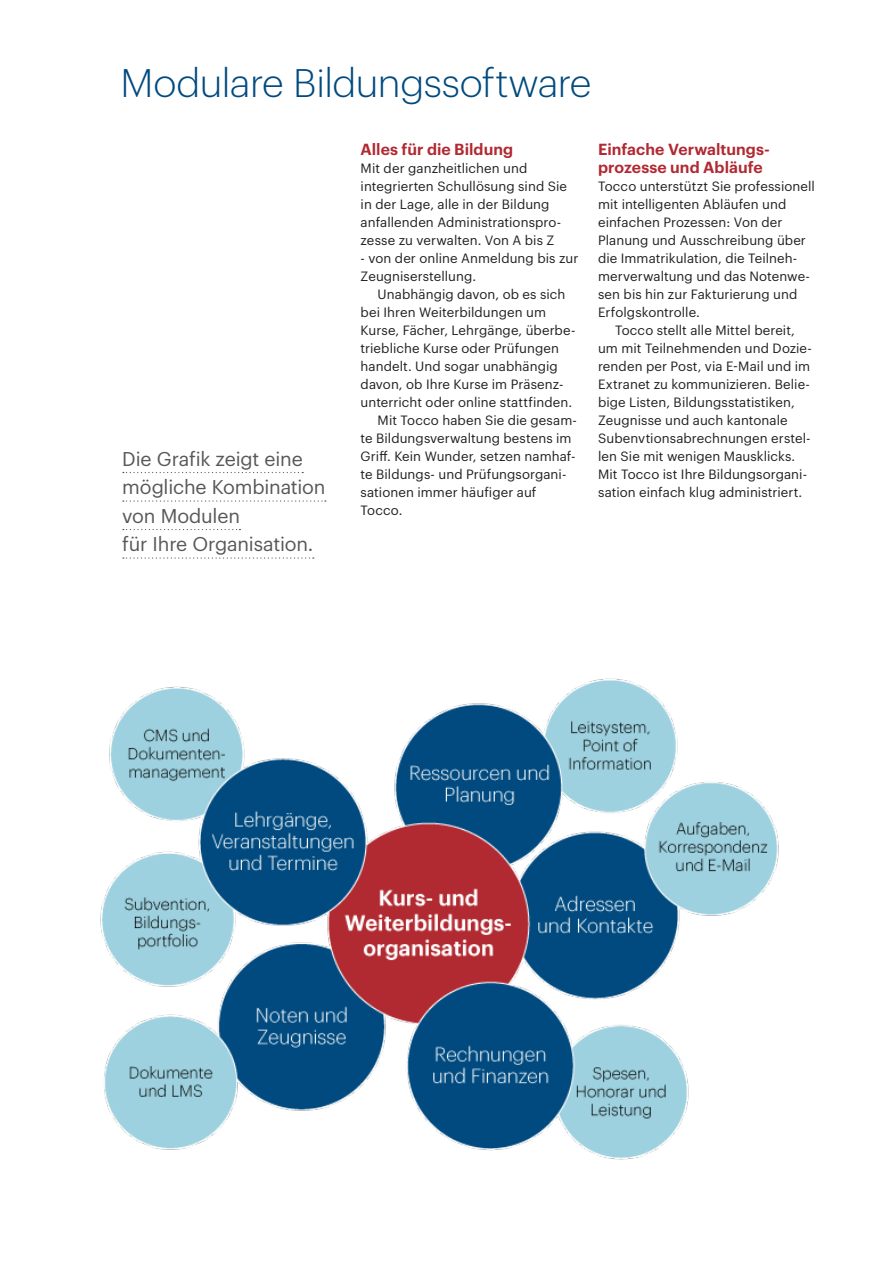
<style>
.page{position:relative;width:893px;height:1263px;background:#fff}
.page>*{position:absolute;margin:0;border:0;box-sizing:border-box;transform-origin:0 0}
.Titel_blau{font:300 39px "Graphik";letter-spacing:-.015em;color:#004a7f}
.Lead{font:19.5px "Graphik";letter-spacing:-.01em;color:#57585a}
.Untertitel_gt_rot{font:600 15.75px/18px "Graphik";letter-spacing:.005em;color:#b12932}
.Grundtext_Einzug{font:13.2px/18px "Graphik";letter-spacing:.005em;color:#231f20}
.Untertitel_gt_rot-2{font:13.2px/18px "Graphik";letter-spacing:.005em;color:#231f20}
</style>
<div class="page">
<img style="left:100px;top:678px;width:679px;height:482px">
<svg style="left:123px;top:472px;width:180px;height:1px"></svg>
<svg style="left:123px;top:500px;width:203px;height:2px"></svg>
<svg style="left:123px;top:529px;width:117px;height:1px"></svg>
<svg style="left:123px;top:557px;width:191px;height:2px"></svg>
<p class="Titel_blau" style="left:121px;top:54px;width:472px">Modulare Bildungssoftware</p>
<p class="Lead" style="left:122px;top:444px;width:182px">Die Grafik zeigt eine</p>
<p class="Lead" style="left:122px;top:473px;width:205px">mögliche Kombination</p>
<p class="Lead" style="left:122px;top:501px;width:119px">von Modulen</p>
<p class="Lead" style="left:122px;top:530px;width:193px">für Ihre Organisation.</p>
<p class="Untertitel_gt_rot" style="left:361px;top:139px;width:154px">Alles für die Bildung</p>
<p class="Untertitel_gt_rot-2" style="left:361px;top:159px;width:208px">Mit der ganzheitlichen und integrierten Schullösung sind Sie in der Lage, alle in der Bildung anfallenden Administrationspro&shy;zesse zu verwalten. Von A bis Z</p>
<p class="Untertitel_gt_rot-2" style="left:361px;top:249px;width:219px">- von der online Anmeldung bis zur<br>Zeugniserstellung.</p>
<p class="Grundtext_Einzug" style="left:361px;top:285px;width:216px;text-indent:17px">Unabhängig davon, ob es sich bei Ihren Weiterbildungen um<br>Kurse, Fächer, Lehrgänge, überbe&shy;triebliche Kurse oder Prüfungen handelt. Und sogar unabhängig davon, ob Ihre Kurse im Präsenz&shy;unterricht oder online stattfinden.</p>
<p class="Grundtext_Einzug" style="left:361px;top:411px;width:218px;text-indent:17px">Mit Tocco haben Sie die gesam&shy;te Bildungsverwaltung bestens im<br>Griff. Kein Wunder, setzen namhaf&shy;te Bildungs- und Prüfungsorgani&shy;sationen immer häufiger auf<br>Tocco.</p>
<p class="Untertitel_gt_rot" style="left:598px;top:139px;width:173px">Einfache Verwaltungs&shy;prozesse und Abläufe</p>
<p class="Untertitel_gt_rot-2" style="left:598px;top:177px;width:218px">Tocco unterstützt Sie professionell mit intelligenten Abläufen und einfachen Prozessen: Von der<br>Planung und Ausschreibung über die Immatrikulation, die Teilneh&shy;merverwaltung und das Notenwe&shy;sen bis hin zur Fakturierung und<br>Erfolgskontrolle.</p>
<p class="Grundtext_Einzug" style="left:598px;top:321px;width:215px;text-indent:17px">Tocco stellt alle Mittel bereit, um mit Teilnehmenden und Dozie&shy;renden per Post, via E-Mail und im Extranet zu kommunizieren. Belie&shy;bige Listen, Bildungsstatistiken, Zeugnisse und auch kantonale Subenvtionsabrechnungen erstel&shy;len Sie mit wenigen Mausklicks.<br>Mit Tocco ist Ihre Bildungsorgani&shy;sation einfach klug administriert.</p>
</div>
